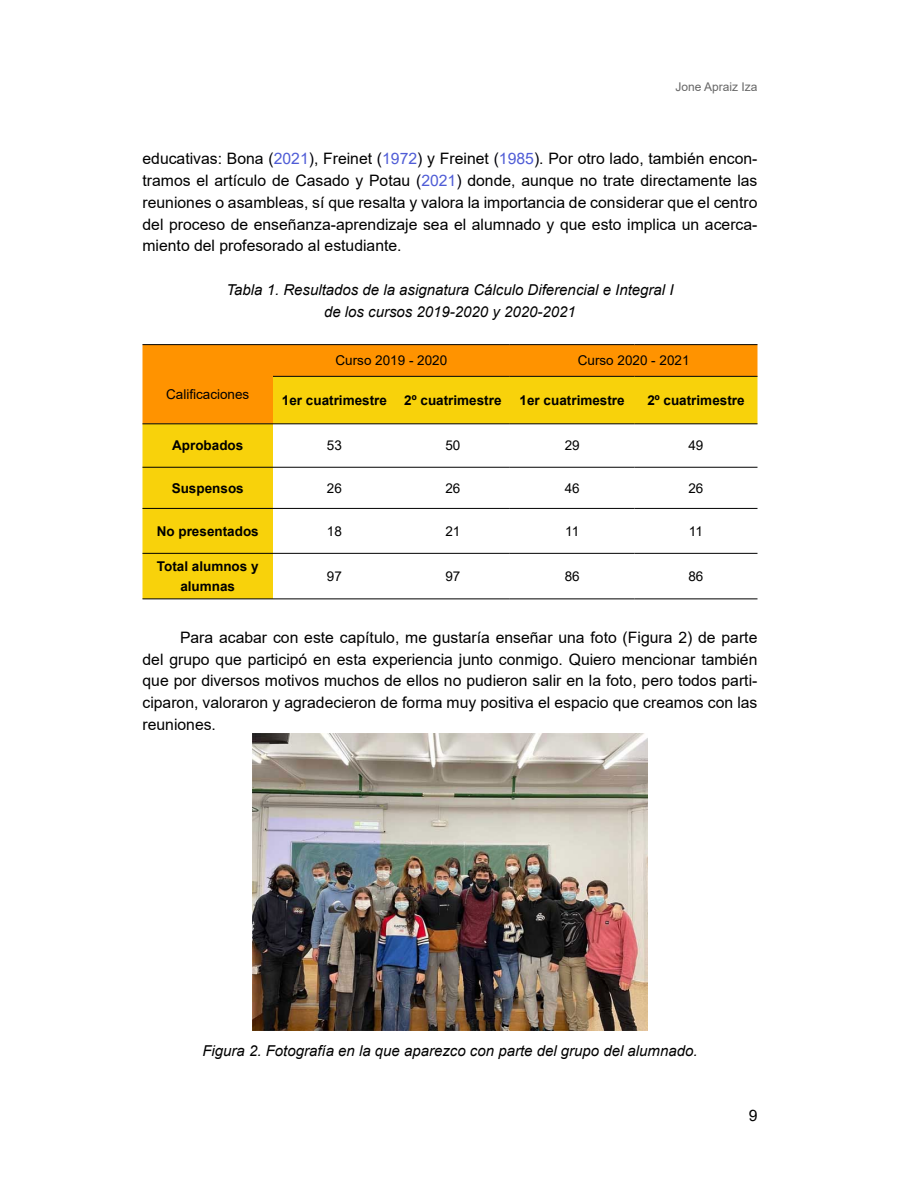
<style>
.page{position:relative;width:900px;height:1200px;background:#fff}
.page>*{position:absolute;margin:0;border:0;box-sizing:border-box;transform-origin:0 0}
.Texto{font:15.75px/21.8px "Arial";color:#000;text-align:justify}
.Leyenda_tablas_y_fig{font:italic 15px/21.8px "Arial";color:#000;text-align:center}
.Texto_tablas{font:700 13.5px/19.5px "Arial";color:#000;text-align:center}
.Texto_tablas-2{font:13.5px "Arial";color:#000}
.t1{font:12px "Arial";color:#666}
.s1{color:#00000a}
.s2{color:#4f5cd6}
</style>
<div class="page">
<div style="left:142px;top:345px;width:616px;height:31px;background:#ff9300"></div>
<svg style="left:142px;top:376px;width:616px;height:222px"></svg>
<hr style="left:142px;top:344px;width:131px;height:1px;background:#000">
<hr style="left:273px;top:344px;width:123px;height:1px;background:#000">
<hr style="left:396px;top:344px;width:114px;height:1px;background:#000">
<hr style="left:510px;top:344px;width:124px;height:1px;background:#000">
<hr style="left:634px;top:344px;width:124px;height:1px;background:#000">
<hr style="left:273px;top:376px;width:123px;height:1px;background:#000">
<hr style="left:396px;top:376px;width:114px;height:1px;background:#000">
<hr style="left:510px;top:376px;width:124px;height:1px;background:#000">
<hr style="left:634px;top:376px;width:124px;height:1px;background:#000">
<hr style="left:142px;top:423px;width:131px;height:1px;background:#000">
<hr style="left:273px;top:423px;width:123px;height:1px;background:#000">
<hr style="left:396px;top:423px;width:114px;height:1px;background:#000">
<hr style="left:510px;top:423px;width:124px;height:1px;background:#000">
<hr style="left:634px;top:423px;width:124px;height:1px;background:#000">
<hr style="left:142px;top:467px;width:131px;height:1px;background:#000">
<hr style="left:273px;top:467px;width:123px;height:1px;background:#000">
<hr style="left:396px;top:467px;width:114px;height:1px;background:#000">
<hr style="left:510px;top:467px;width:124px;height:1px;background:#000">
<hr style="left:634px;top:467px;width:124px;height:1px;background:#000">
<hr style="left:142px;top:508px;width:131px;height:1px;background:#000">
<hr style="left:273px;top:508px;width:123px;height:1px;background:#000">
<hr style="left:396px;top:508px;width:114px;height:1px;background:#000">
<hr style="left:510px;top:508px;width:124px;height:1px;background:#000">
<hr style="left:634px;top:508px;width:124px;height:1px;background:#000">
<hr style="left:142px;top:553px;width:131px;height:1px;background:#000">
<hr style="left:273px;top:553px;width:123px;height:1px;background:#000">
<hr style="left:396px;top:553px;width:114px;height:1px;background:#000">
<hr style="left:510px;top:553px;width:124px;height:1px;background:#000">
<hr style="left:634px;top:553px;width:124px;height:1px;background:#000">
<hr style="left:142px;top:598px;width:131px;height:1px;background:#000">
<hr style="left:273px;top:598px;width:123px;height:1px;background:#000">
<hr style="left:396px;top:598px;width:114px;height:1px;background:#000">
<hr style="left:510px;top:598px;width:124px;height:1px;background:#000">
<hr style="left:634px;top:598px;width:124px;height:1px;background:#000">
<img style="left:252px;top:734px;width:396px;height:296px">
<p class="t1" style="left:675px;top:79px;width:84px">Jone Apraiz Iza</p>
<p class="Texto" style="left:142px;top:148px;width:616px">educativas: Bona <span class="s1">(</span><span class="s2">2021</span><span class="s1">)</span>, Freinet <span class="s1">(</span><span class="s2">1972</span><span class="s1">)</span> y Freinet <span class="s1">(</span><span class="s2">1985</span><span class="s1">)</span>. Por otro lado, también encon&shy;tramos el artículo de Casado y Potau <span class="s1">(</span><span class="s2">2021</span><span class="s1">)</span> donde, aunque no trate directamente las reuniones o asambleas, sí que resalta y valora la importancia de considerar que el centro del proceso de enseñanza-aprendizaje sea el alumnado y que esto implica un acerca&shy;miento del profesorado al estudiante.</p>
<p class="Leyenda_tablas_y_fig" style="left:226px;top:279px;width:449px">Tabla 1. Resultados de la asignatura Cálculo Diferencial e Integral I de los cursos 2019-2020 y 2020-2021</p>
<p class="Texto_tablas-2" style="left:166px;top:385px;width:85px">Calificaciones</p>
<p class="Texto_tablas-2" style="left:336px;top:351px;width:113px">Curso 2019 - 2020</p>
<p class="Texto_tablas-2" style="left:578px;top:351px;width:113px">Curso 2020 - 2021</p>
<p class="Texto_tablas" style="left:282px;top:391px;width:107px">1er cuatrimestre</p>
<p class="Texto_tablas" style="left:404px;top:391px;width:99px">2º cuatrimestre</p>
<p class="Texto_tablas" style="left:520px;top:391px;width:107px">1er cuatrimestre</p>
<p class="Texto_tablas" style="left:647px;top:391px;width:99px">2º cuatrimestre</p>
<p class="Texto_tablas" style="left:172px;top:436px;width:73px">Aprobados</p>
<p class="Texto_tablas-2" style="left:327px;top:436px;width:17px">53</p>
<p class="Texto_tablas-2" style="left:445px;top:436px;width:17px">50</p>
<p class="Texto_tablas-2" style="left:565px;top:436px;width:17px">29</p>
<p class="Texto_tablas-2" style="left:688px;top:436px;width:17px">49</p>
<p class="Texto_tablas" style="left:172px;top:478px;width:74px">Suspensos</p>
<p class="Texto_tablas-2" style="left:327px;top:479px;width:17px">26</p>
<p class="Texto_tablas-2" style="left:445px;top:479px;width:17px">26</p>
<p class="Texto_tablas-2" style="left:565px;top:479px;width:17px">46</p>
<p class="Texto_tablas-2" style="left:688px;top:479px;width:17px">26</p>
<p class="Texto_tablas" style="left:157px;top:521px;width:104px">No presentados</p>
<p class="Texto_tablas-2" style="left:327px;top:522px;width:17px">18</p>
<p class="Texto_tablas-2" style="left:445px;top:522px;width:17px">21</p>
<p class="Texto_tablas-2" style="left:565px;top:522px;width:16px">11</p>
<p class="Texto_tablas-2" style="left:689px;top:522px;width:16px">11</p>
<p class="Texto_tablas" style="left:157px;top:557px;width:103px">Total alumnos y alumnas</p>
<p class="Texto_tablas-2" style="left:327px;top:567px;width:17px">97</p>
<p class="Texto_tablas-2" style="left:445px;top:567px;width:17px">97</p>
<p class="Texto_tablas-2" style="left:565px;top:567px;width:17px">86</p>
<p class="Texto_tablas-2" style="left:688px;top:567px;width:17px">86</p>
<p class="Texto" style="left:142px;top:626px;width:616px;text-indent:38px">Para acabar con este capítulo, me gustaría enseñar una foto (Figura 2) de parte del grupo que participó en esta experiencia junto conmigo. Quiero mencionar también que por diversos motivos muchos de ellos no pudieron salir en la foto, pero todos parti&shy;ciparon, valoraron y agradecieron de forma muy positiva el espacio que creamos con las reuniones.</p>
<p class="Leyenda_tablas_y_fig" style="left:202px;top:1040px;width:497px">Figura 2. Fotografía en la que aparezco con parte del grupo del alumnado.</p>
<p class="Texto" style="left:749px;top:1105px;width:10px">9</p>
</div>
